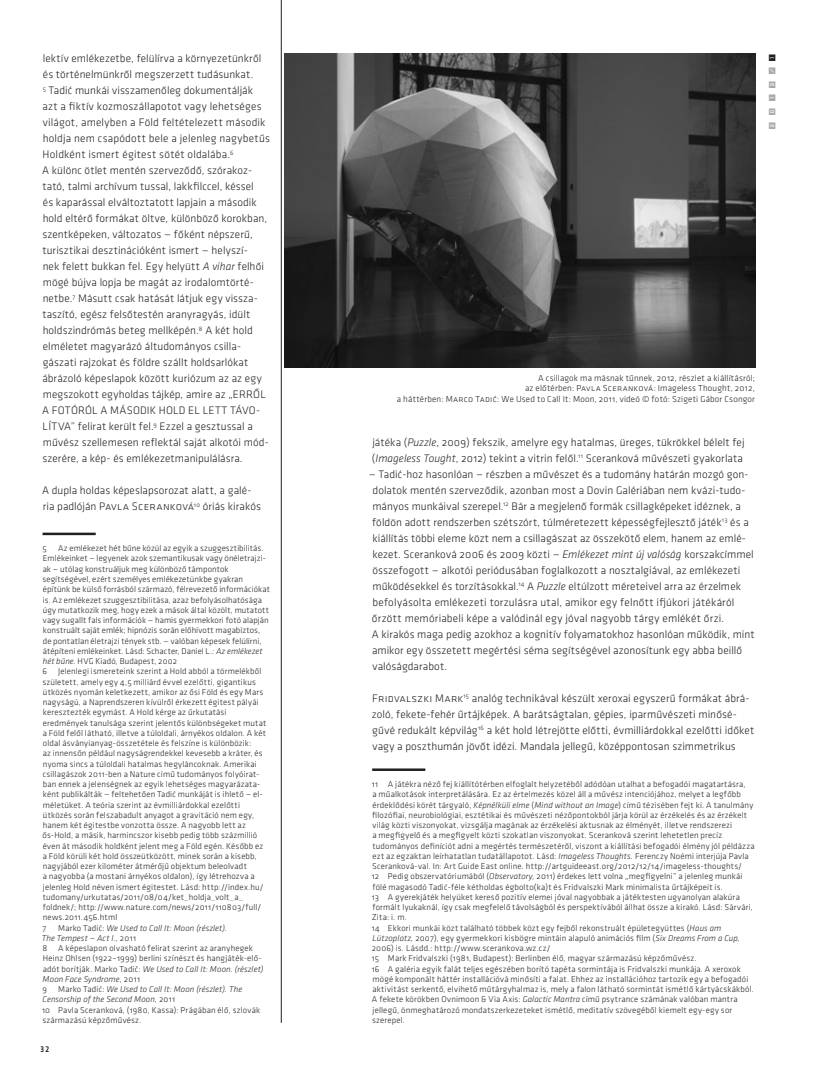
<style>
.page{position:relative;width:833px;height:1081px;background:#fff}
.page>*{position:absolute;margin:0;border:0;box-sizing:border-box;transform-origin:0 0}
.szcena_2009{font:300 11.25px/16px "Klavika";letter-spacing:.005em;color:#231f20}
.t1{font:10px "Qubix";color:#a8a9ad}
.t2{font:10px "Qubix";color:#231f20}
.képalir2{font:300 9px/10.8px "Klavika";letter-spacing:.02em;color:#231f20;text-align:right}
.szcena_2007_lj{font:300 8.75px/10.2px "Klavika";letter-spacing:.015em;color:#231f20}
.szcena_2007_lj-2{font:italic 300 8.75px/10.2px "Klavika";letter-spacing:.01em;color:#231f20}
.t3{font:500 8.75px "Klavika";color:#231f20;scale:.85 1}
.s1{font-style:italic}
.s2{font-style:normal}
</style>
<div class="page">
<hr style="left:43px;top:533px;width:53px;height:2px;background:#231f20">
<hr style="left:372px;top:768px;width:53px;height:3px;background:#231f20">
<img style="left:285px;top:54px;width:470px;height:313px">
<hr style="left:281px;top:0;width:1px;height:1023px;background:#231f20">
<p class="szcena_2009" style="left:43px;top:51px;width:220px">lektív emlékezetbe, felülírva a környezetünkről</p>
<p class="t2" style="left:766px;top:61px;width:8px;rotate:-90deg">1</p>
<p class="szcena_2009" style="left:42px;top:67px;width:229px">és történelmünkről megszerzett tudásunkat.<br><sup>5</sup> Tadić munkái visszamenőleg dokumentálják azt a fiktív kozmoszállapotot vagy lehetséges világot, amelyben a Föld feltételezett második holdja nem csapódott bele a jelenleg nagybetűs Holdként ismert égitest sötét oldalába.<sup>6<br></sup>A különc ötlet mentén szerveződő, szórakoz&shy;tató, talmi archívum tussal, lakkfilccel, késsel<br>és kaparással elváltoztatott lapjain a második hold eltérő formákat öltve, különböző korokban, szentképeken, változatos — főként népszerű, turisztikai desztinációként ismert — helyszí-<br>nek felett bukkan fel. Egy helyütt <span class="s1">A vihar</span> felhői mögé bújva lopja be magát az irodalomtörté&shy;netbe.<sup>7</sup> Másutt csak hatását látjuk egy vissza&shy;taszító, egész felsőtestén aranyragyás, idült holdszindrómás beteg mellképén.<sup>8</sup> A két hold elméletet magyarázó áltudományos csilla&shy;gászati rajzokat és földre szállt holdsarlókat ábrázoló képeslapok között kuriózum az az egy megszokott egyholdas tájkép, amire az „ERRŐL A FOTÓRÓL A MÁSODIK HOLD EL LETT TÁVO-LÍTVA” felirat került fel.<sup>9</sup> Ezzel a gesztussal a művész szellemesen reflektál saját alkotói mód&shy;szerére, a kép- és emlékezetmanipulálásra.</p>
<p class="szcena_2009" style="left:42px;top:483px;width:220px">A dupla holdas képeslapsorozat alatt, a galé&shy;ria padlóján Pavla Sceranková<sup>10</sup> óriás kirakós</p>
<p class="szcena_2007_lj" style="left:42px;top:543px;width:6px">5</p>
<p class="t1" style="left:766px;top:129px;width:63px;rotate:-90deg">2013/</p>
<p class="képalir2" style="left:397px;top:372px;width:360px">A csillagok ma másnak tűnnek, 2012, részlet a kiállításról;<br>az előtérben: Pavla Sceranková: Imageless Thought, 2012,<br>a háttérben: Marco Tadić: We Used to Call It: Moon, 2011, videó © fotó: Szigeti Gábor Csongor</p>
<p class="szcena_2009" style="left:372px;top:435px;width:374px">játéka (<span class="s1">Puzzle</span>, 2009) fekszik, amelyre egy hatalmas, üreges, tükrökkel bélelt fej (<span class="s1">Imageless Tought</span>, 2012) tekint a vitrin felől.<sup>11</sup> Sceranková művészeti gyakorlata</p>
<p class="szcena_2009" style="left:369px;top:467px;width:387px">— Tadić-hoz hasonlóan — részben a művészet és a tudomány határán mozgó gon&shy;dolatok mentén szerveződik, azonban most a Dovin Galériában nem kvázi-tudo&shy;mányos munkáival szerepel.<sup>12</sup> Bár a megjelenő formák csillagképeket idéznek, a földön adott rendszerben szétszórt, túlméretezett képességfejlesztő játék<sup>13</sup> és a kiállítás többi eleme közt nem a csillagászat az összekötő elem, hanem az emlé&shy;kezet. Sceranková 2006 és 2009 közti — <span class="s1">Emlékezet mint új valóság</span> korszakcímmel összefogott — alkotói periódusában foglalkozott a nosztalgiával, az emlékezeti működésekkel és torzításokkal.<sup>14</sup> A <span class="s1">Puzzle</span> eltúlzott méreteivel arra az érzelmek befolyásolta emlékezeti torzulásra utal, amikor egy felnőtt ifjúkori játékáról őrzött memóriabeli képe a valódinál egy jóval nagyobb tárgy emlékét őrzi.<br>A kirakós maga pedig azokhoz a kognitív folyamatokhoz hasonlóan működik, mint amikor egy összetett megértési séma segítségével azonosítunk egy abba beillő valóságdarabot.</p>
<p class="szcena_2009" style="left:372px;top:691px;width:384px">Fridvalszki Mark<sup>15</sup> analóg technikával készült xeroxai egyszerű formákat ábrá&shy;zoló, fekete-fehér űrtájképek. A barátságtalan, gépies, iparművészeti minősé&shy;gűvé redukált képvilág<sup>16</sup> a két hold létrejötte előtti, évmilliárdokkal ezelőtti időket vagy a poszthumán jövőt idézi. Mandala jellegű, középpontosan szimmetrikus</p>
<p class="szcena_2007_lj" style="left:372px;top:779px;width:384px">11 A játékra néző fej kiállítótérben elfoglalt helyzetéből adódóan utalhat a befogadói magatartásra,<br>a műalkotások interpretálására. Ez az értelmezés közel áll a művész intenciójához, melyet a legfőbb érdeklődési körét tárgyaló, <span class="s1">Képnélküli elme</span> (<span class="s1">Mind without an Image</span>) című tézisében fejt ki. A tanulmány filozófiai, neurobiológiai, esztétikai és művészeti nézőpontokból járja körül az érzékelés és az érzékelt világ közti viszonyokat, vizsgálja magának az érzékelési aktusnak az élményét, illetve rendszerezi<br>a megfigyelő és a megfigyelt közti szokatlan viszonyokat. Sceranková szerint lehetetlen precíz tudományos definíciót adni a megértés természetéről, viszont a kiállítási befogadói élmény jól példázza ezt az egzaktan leírhatatlan tudatállapotot. Lásd: <span class="s1">Imageless Thoughts.</span> Ferenczy Noémi interjúja Pavla Sceranková-val. In: Art Guide East online. http://artguideeast.org/2012/12/14/imageless-thoughts/</p>
<p class="szcena_2007_lj" style="left:372px;top:871px;width:372px">12 Pedig obszervatóriumából (<span class="s1">Observatory,</span> 2011) érdekes lett volna „megfigyelni” a jelenleg munkái fölé magasodó Tadić-féle kétholdas égbolto(ka)t és Fridvalszki Mark minimalista űrtájképeit is.</p>
<p class="szcena_2007_lj" style="left:372px;top:892px;width:383px">13 A gyerekjáték helyüket kereső pozitív elemei jóval nagyobbak a játéktesten ugyanolyan alakúra formált lyukaknál, így csak megfelelő távolságból és perspektívából állhat össze a kirakó. Lásd: Sárvári,<br>Zita: i. m.</p>
<p class="szcena_2007_lj" style="left:372px;top:922px;width:370px">14 Ekkori munkái közt található többek közt egy fejből rekonstruált épületegyüttes (<span class="s1">Haus am<br>Lützoplatz,</span> 2007), egy gyermekkori kisbögre mintáin alapuló animációs film (<span class="s1">Six Dreams From a Cup,<br></span>2006) is. Lásdd.: http://www.scerankova.wz.cz/</p>
<p class="szcena_2007_lj" style="left:372px;top:953px;width:326px">15 Mark Fridvalszki (1981, Budapest): Berlinben élő, magyar származású képzőművész.</p>
<p class="szcena_2007_lj" style="left:372px;top:963px;width:384px">16 A galéria egyik falát teljes egészében borító tapéta sormintája is Fridvalszki munkája. A xeroxok mögé komponált háttér installációvá minősíti a falat. Ehhez az installációhoz tartozik egy a befogadói aktivitást serkentő, elvihető műtárgyhalmaz is, mely a falon látható sormintát ismétlő kártyácskákból.<br>A fekete körökben Ovnimoon &amp; Via Axis: <span class="s1">Galactic Mantra</span> című psytrance számának valóban mantra jellegű, önmeghatározó mondatszerkezeteket ismétlő, meditatív szövegéből kiemelt egy-egy sor szerepel.</p>
<p class="szcena_2007_lj" style="left:43px;top:543px;width:229px;text-indent:16px">Az emlékezet hét bűne közül az egyik a szuggesztibilitás.<br>Emlékeinket — legyenek azok szemantikusak vagy önéletrajzi&shy;ak — utólag konstruáljuk meg különböző támpontok segítségével, ezért személyes emlékezetünkbe gyakran építünk be külső forrásból származó, félrevezető információkat is. Az emlékezet szuggesztibilitása, azaz befolyásolhatósága úgy mutatkozik meg, hogy ezek a mások által közölt, mutatott vagy sugallt fals információk — hamis gyermekkori fotó alapján konstruált saját emlék; hipnózis során előhívott magabiztos, de pontatlan életrajzi tények stb. — valóban képesek felülírni, átépíteni emlékeinket. Lásd: Schacter, Daniel L.: <span class="s1">Az emlékezet hét bűne.</span> HVG Kiadó, Budapest, 2002</p>
<p class="szcena_2007_lj" style="left:43px;top:666px;width:6px">6</p>
<p class="szcena_2007_lj" style="left:42px;top:666px;width:225px;text-indent:16px">Jelenlegi ismereteink szerint a Hold abból a törmelékből született, amely egy 4,5 milliárd évvel ezelőtti, gigantikus ütközés nyomán keletkezett, amikor az ősi Föld és egy Mars nagyságú, a Naprendszeren kívülről érkezett égitest pályái keresztezték egymást. A Hold kérge az űrkutatási eredmények tanulsága szerint jelentős különbségeket mutat a Föld felől látható, illetve a túloldali, árnyékos oldalon. A két oldal ásványianyag-összetétele és felszíne is különbözik:<br>az innensőn például nagyságrendekkel kevesebb a kráter, és nyoma sincs a túloldali hatalmas hegyláncoknak. Amerikai csillagászok 2011-ben a Nature című tudományos folyóirat&shy;ban ennek a jelenségnek az egyik lehetséges magyarázata&shy;ként publikálták — feltehetően Tadić munkáját is ihlető — el&shy;méletüket. A teória szerint az évmilliárdokkal ezelőtti ütközés során felszabadult anyagot a gravitáció nem egy, hanem két égitestbe vonzotta össze. A nagyobb lett az ős-Hold, a másik, harmincszor kisebb pedig több százmillió éven át második holdként jelent meg a Föld egén. Később ez a Föld körüli két hold összeütközött, minek során a kisebb, nagyjából ezer kilométer átmérőjű objektum beleolvadt<br>a nagyobba (a mostani árnyékos oldalon), így létrehozva a jelenleg Hold néven ismert égitestet. Lásd: http://index.hu/ tudomany/urkutatas/2011/08/04/ket_holdja_volt_a_ foldnek/; http://www.nature.com/news/2011/110803/full/ news.2011.456.html</p>
<p class="szcena_2007_lj" style="left:42px;top:922px;width:5px">7</p>
<p class="szcena_2007_lj-2" style="left:42px;top:922px;width:187px;text-indent:16px"><span class="s2">Marko Tadić:</span> We Used to Call It: Moon (részlet).<br>The Tempest — Act I., <span class="s2">2011</span></p>
<p class="szcena_2007_lj" style="left:42px;top:943px;width:222px">8 A képeslapon olvasható felirat szerint az aranyhegek Heinz Ohlsen (1922–1999) berlini színészt és hangjáték-elő&shy;adót borítják. Marko Tadić: <span class="s1">We Used to Call It: Moon. (részlet)<br>Moon Face Syndrome</span>, 2011</p>
<p class="szcena_2007_lj" style="left:42px;top:984px;width:6px">9</p>
<p class="szcena_2007_lj-2" style="left:43px;top:984px;width:201px;text-indent:16px"><span class="s2">Marko Tadić:</span> We Used to Call It: Moon (részlet). The<br>Censorship of the Second Moon<span class="s2">, 2011</span></p>
<p class="szcena_2007_lj" style="left:42px;top:1004px;width:220px">10 Pavla Sceranková, (1980, Kassa): Prágában élő, szlovák származású képzőművész.</p>
<p class="t3" style="left:40px;top:1044px;width:12px">32</p>
</div>
